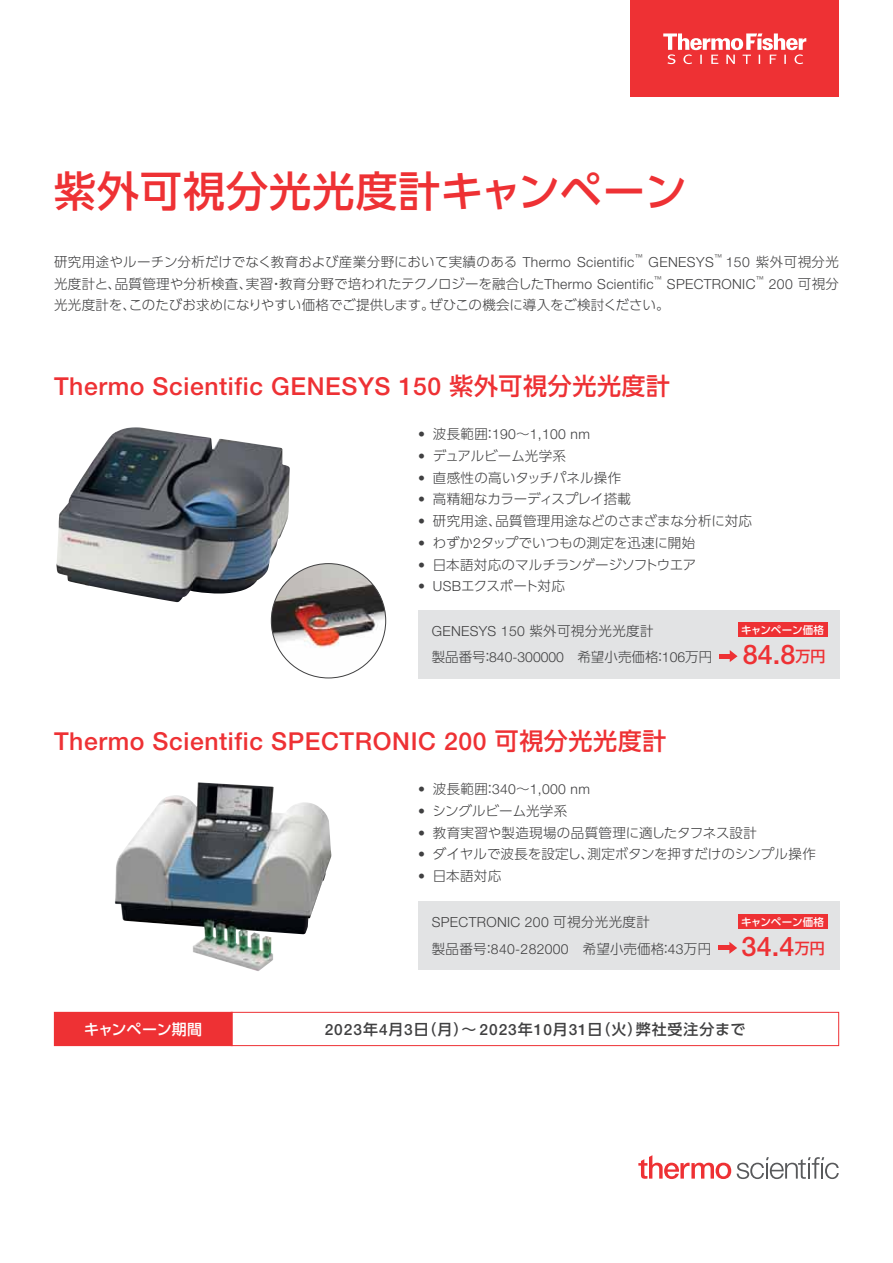
<style>
.page{position:relative;width:893px;height:1263px;background:#fff}
.page>*{position:absolute;margin:0;border:0;box-sizing:border-box;transform-origin:0 0}
.t1{font:42px "UD Shin Go Pro Medium 90 msp RKSJ H";letter-spacing:.025em;color:#ee3134}
.t2{font:500 24.75px "Helvetica Neue LTW1 G";letter-spacing:.025em;color:#ee3134}
.t3{font:15px "UD Shin Go Pro Medium 90 msp RKSJ H";letter-spacing:.065em;color:#404041}
.t4{font:15px "UD Shin Go Pro Medium 90 msp RKSJ H";letter-spacing:-.005em;color:#fff}
.t5{font:300 13.95px "Helvetica Neue LTW1 G";letter-spacing:.025em;color:#404041}
.t6{font:13.5px "UD Shin Go Pro Light 90 msp RKSJ H";letter-spacing:.005em;color:#404041}
.t7{font:13.5px "UD Shin Go Pro Light 90 msp RKSJ H";letter-spacing:.025em;color:#404041}
.t8{font:13.5px "UD Shin Go Pro Light 90 msp RKSJ H";letter-spacing:-.015em;color:#404041}
.t9{font:13.5px "UD Shin Go Pro Light 90 msp RKSJ H";letter-spacing:-.055em;color:#404041}
.t10{font:10.5px "UD Shin Go Pro Medium 90 msp RKSJ H";letter-spacing:-.005em;color:#fff}
.t11{font:300 8.1px "Helvetica Neue LTW1 G";color:#404041}
.s1{font-family:"Helvetica Neue LTW1 G";font-weight:300;font-size:13.95px}
.s2{font-family:"UD Shin Go Pro Light 90 msp RKSJ H";font-weight:400;font-size:13.5px}
.s3{font-family:"UD Shin Go Pro Medium 90 msp RKSJ H";font-weight:400;font-size:24px}
.s4{font-family:"Helvetica Neue LTW1 G";font-weight:500;font-size:27px;color:#ee3134}
.s5{font-family:"UD Shin Go Pro Medium 90 msp RKSJ H";font-size:15px;color:#ee3134}
.s6{font-family:"Helvetica Neue LTW1 G";font-weight:500;font-size:15.45px}
</style>
<div class="page">
<div style="left:418px;top:610px;width:421px;height:68px;background:#e2e3e4"></div>
<div style="left:418px;top:901px;width:421px;height:68px;background:#e2e3e4"></div>
<div style="left:630px;top:0;width:209px;height:97px;background:#ee3134"></div>
<svg style="left:663px;top:33px;width:143px;height:31px"></svg>
<svg style="left:737px;top:1157px;width:102px;height:22px"></svg>
<svg style="left:638px;top:1155px;width:93px;height:24px"></svg>
<div style="left:54px;top:1012px;width:178px;height:34px;background:#ee3134"></div>
<div style="left:231px;top:1012px;width:608px;height:34px;border:1px solid #ee3134"></div>
<div style="left:738px;top:622px;width:89px;height:15px;background:#ee3134"></div>
<div style="left:719px;top:654px;width:13px;height:5px;background:#ee3134"></div>
<svg style="left:730px;top:650px;width:7px;height:12px"></svg>
<div style="left:738px;top:914px;width:89px;height:15px;background:#ee3134"></div>
<div style="left:719px;top:945px;width:13px;height:5px;background:#ee3134"></div>
<svg style="left:729px;top:942px;width:8px;height:12px"></svg>
<img style="left:56px;top:427px;width:234px;height:176px">
<img style="left:115px;top:782px;width:216px;height:189px">
<img style="left:271px;top:564px;width:115px;height:114px;border-radius:50%">
<h1 class="t1" style="left:54px;top:175px;width:634px">紫外可視分光光度計キャンペーン</h1>
<p class="t6" style="left:54px;top:257px;width:582px">研究用途やルーチン分析だけでなく教育および産業分野において実績のある <span class="s1">Thermo Scientific</span></p>
<p class="t11" style="left:635px;top:255px;width:10px">™</p>
<p class="t11" style="left:714px;top:255px;width:10px">™</p>
<p class="t6" style="left:726px;top:257px;width:115px"><span class="s1">150</span> 紫外可視分光</p>
<p class="t5" style="left:648px;top:257px;width:67px">GENESYS</p>
<p class="t6" style="left:54px;top:279px;width:601px">光度計と、品質管理や分析検査、実習・教育分野で培われたテクノロジーを融合した<span class="s1">Thermo Scientific</span></p>
<p class="t11" style="left:654px;top:276px;width:10px">™</p>
<p class="t11" style="left:756px;top:276px;width:10px">™</p>
<p class="t5" style="left:769px;top:279px;width:72px">200 <span class="s2">可視分</span></p>
<p class="t5" style="left:667px;top:279px;width:90px">SPECTRONIC</p>
<p class="t6" style="left:54px;top:300px;width:617px">光光度計を、このたびお求めになりやすい価格でご提供します。ぜひこの機会に導入をご検討ください。</p>
<h2 class="t2" style="left:54px;top:372px;width:618px">Thermo Scientific GENESYS 150 <span class="s3">紫外可視分光光度計</span></h2>
<p class="t5" style="left:418px;top:429px;width:173px">• <span class="s2">波長範囲：</span>190<span class="s2">～</span>1,100 nm</p>
<p class="t6" style="left:418px;top:451px;width:149px"><span class="s1">•</span> デュアルビーム光学系</p>
<p class="t7" style="left:418px;top:473px;width:205px"><span class="s1">•</span> 直感性の高いタッチパネル操作</p>
<p class="t8" style="left:418px;top:494px;width:215px"><span class="s1">•</span> 高精細なカラーディスプレイ搭載</p>
<p class="t6" style="left:418px;top:516px;width:335px"><span class="s1">•</span> 研究用途、品質管理用途などのさまざまな分析に対応</p>
<p class="t6" style="left:418px;top:538px;width:279px"><span class="s1">•</span> わずか<span class="s1">2</span>タップでいつもの測定を迅速に開始</p>
<p class="t6" style="left:418px;top:560px;width:280px"><span class="s1">•</span> 日本語対応のマルチランゲージソフトウエア</p>
<p class="t9" style="left:418px;top:581px;width:148px"><span class="s1">• USB</span>エクスポート対応</p>
<p class="t5" style="left:432px;top:626px;width:223px">GENESYS 150 <span class="s2">紫外可視分光光度計</span></p>
<p class="t10" style="left:741px;top:626px;width:84px">キャンペーン価格</p>
<p class="t6" style="left:432px;top:652px;width:395px">製品番号：<span class="s1">840-300000</span>　希望小売価格：<span class="s1">106</span>万円 <span class="s4">84.8</span><span class="s5">万円</span></p>
<h2 class="t2" style="left:54px;top:727px;width:614px">Thermo Scientific SPECTRONIC 200 <span class="s3">可視分光光度計</span></h2>
<p class="t5" style="left:418px;top:784px;width:173px">• <span class="s2">波長範囲：</span>340<span class="s2">～</span>1,000 nm</p>
<p class="t6" style="left:418px;top:806px;width:151px"><span class="s1">•</span> シングルビーム光学系</p>
<p class="t7" style="left:418px;top:828px;width:340px"><span class="s1">•</span> 教育実習や製造現場の品質管理に適したタフネス設計</p>
<p class="t6" style="left:418px;top:849px;width:399px"><span class="s1">•</span> ダイヤルで波長を設定し、測定ボタンを押すだけのシンプル操作</p>
<p class="t6" style="left:418px;top:871px;width:85px"><span class="s1">•</span> 日本語対応</p>
<p class="t5" style="left:432px;top:917px;width:220px">SPECTRONIC 200 <span class="s2">可視分光光度計</span></p>
<p class="t10" style="left:741px;top:918px;width:84px">キャンペーン価格</p>
<p class="t6" style="left:432px;top:943px;width:394px">製品番号：<span class="s1">840-282000</span>　希望小売価格：<span class="s1">43</span>万円 <span class="s4">34.4</span><span class="s5">万円</span></p>
<p class="t4" style="left:84px;top:1023px;width:120px">キャンペーン期間</p>
<p class="t3" style="left:325px;top:1023px;width:422px"><span class="s6">2023</span>年<span class="s6">4</span>月<span class="s6">3</span>日（月）～ <span class="s6">2023</span>年<span class="s6">10</span>月<span class="s6">31</span>日（火）弊社受注分まで</p>
</div>
